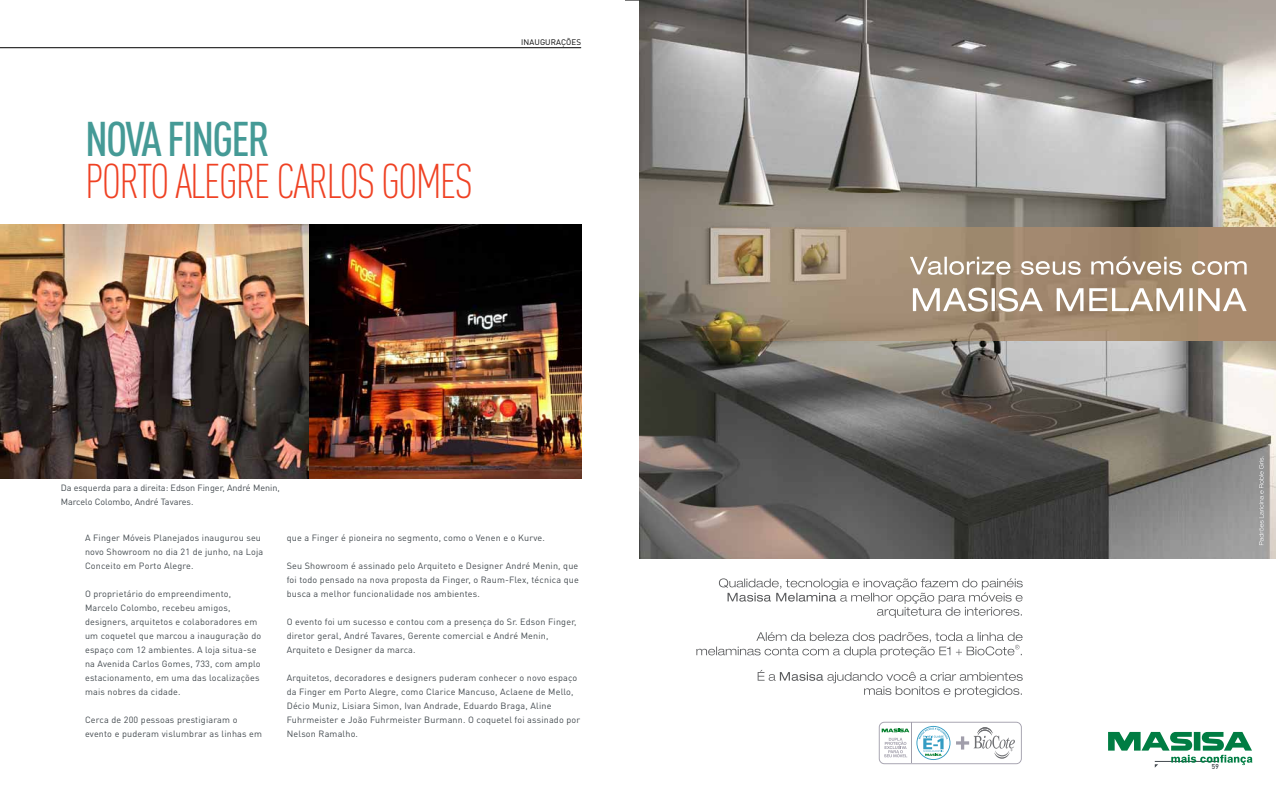
<style>
.page{position:relative;width:1276px;height:794px;background:#fff}
.page>*{position:absolute;margin:0;border:0;box-sizing:border-box;transform-origin:0 0}
.t1{font:300 48px "DIN Cond";letter-spacing:-.04em;color:#ef4123}
.t2{font:500 48px "DIN Cond";color:#459a96}
.t3{font:9px/14px "DIN Pro";letter-spacing:.02em;color:#434a4f}
.t4{font:9px/14px "DIN Pro";color:#434a4f}
.t5{font:8px "DIN Pro";color:#000}
.t6{font:7px "DIN Mittelschrift Std";color:#434a4f}
</style>
<div class="page">
<img style="left:639px;top:0;width:637px;height:559px">
<svg style="left:625px;top:0;width:14px;height:1px"></svg>
<img style="left:667px;top:227px;width:609px;height:114px">
<svg style="left:910px;top:256px;width:336px;height:19px"></svg>
<svg style="left:913px;top:288px;width:333px;height:24px"></svg>
<svg style="left:696px;top:578px;width:326px;height:119px"></svg>
<svg style="left:1108px;top:732px;width:144px;height:35px"></svg>
<svg style="left:878px;top:721px;width:144px;height:44px"></svg>
<svg style="left:1259px;top:456px;width:4px;height:89px"></svg>
<img style="left:0;top:224px;width:309px;height:254px">
<img style="left:309px;top:224px;width:272px;height:254px">
<hr style="left:0;top:47px;width:581px;height:1px;background:#000">
<h1 class="t2" style="left:85px;top:110px;width:100px">NOVA FINGER</h1>
<h1 class="t1" style="left:85px;top:153px;width:389px">PORTO ALEGRE CARLOS GOMES</h1>
<p class="t5" style="left:521px;top:36px;width:15px">Inaugura</p>
<p class="t5" style="left:561px;top:36px;width:22px">ções</p>
<p class="t4" style="left:61px;top:480px;width:221px">Da esquerda para a direita: Edson Finger, André Menin,<br>Marcelo Colombo, André Tavares.</p>
<p class="t3" style="left:85px;top:530px;width:180px">A Finger Móveis Planejados inaugurou seu novo Showroom no dia 21 de junho, na Loja<br>Conceito em Porto Alegre.</p>
<p class="t3" style="left:85px;top:586px;width:178px">O proprietário do empreendimento, Marcelo Colombo, recebeu amigos, designers, arquitetos e colaboradores em um coquetel que marcou a inauguração do espaço com 12 ambientes. A loja situa-se na Avenida Carlos Gomes, 733, com amplo estacionamento, em uma das localizações mais nobres da cidade.</p>
<p class="t3" style="left:85px;top:712px;width:179px">Cerca de 200 pessoas prestigiaram o evento e puderam vislumbrar as linhas em</p>
<p class="t3" style="left:287px;top:530px;width:260px">que a Finger é pioneira no segmento, como o Venen e o Kurve.</p>
<p class="t3" style="left:287px;top:558px;width:293px;text-align:justify">Seu Showroom é assinado pelo Arquiteto e Designer André Menin, que foi todo pensado na nova proposta da Finger, o Raum-Flex, técnica que busca a melhor funcionalidade nos ambientes.</p>
<p class="t3" style="left:287px;top:614px;width:291px">O evento foi um sucesso e contou com a presença do Sr. Edson Finger, diretor geral, André Tavares, Gerente comercial e André Menin,<br>Arquiteto e Designer da marca.</p>
<p class="t3" style="left:287px;top:670px;width:295px">Arquitetos, decoradores e designers puderam conhecer o novo espaço da Finger em Porto Alegre, como Clarice Mancuso, Aclaene de Mello, Décio M uniz, Lisiara Simon, Ivan Andrade, Eduardo Braga, Aline Fuhrmeister e João Fuhrmeister Burmann. O coquetel foi assinado por Nelson Ramalho.</p>
<p class="t6" style="left:1211px;top:762px;width:8px">59</p>
</div>
